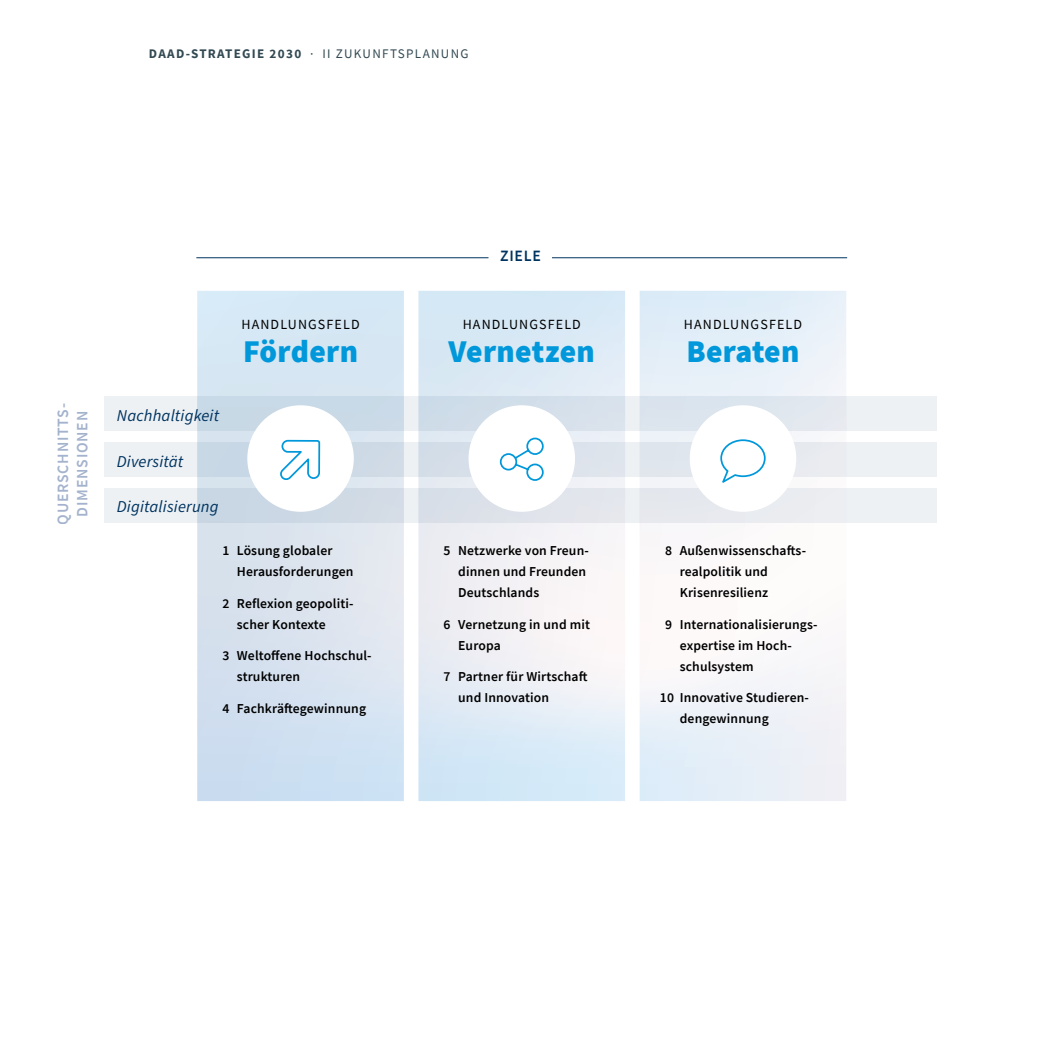
<style>
.page{position:relative;width:1042px;height:1042px;background:#fff}
.page>*{position:absolute;margin:0;border:0;box-sizing:border-box;transform-origin:0 0}
.Titelformate_dynamisch_A4_S_H2_Titelsubh{font:900 31.5px "Source Sans Pro";letter-spacing:.01em;color:#0098da}
.Titelformate_dynamisch_A4_S_H2_Titelsubh-2{font:italic 16.62px "Source Sans Pro";letter-spacing:.01em;color:#003460}
.t1{font:600 15.75px/19.2px "Source Sans Pro";letter-spacing:.05em;color:#a4b3cd;text-align:center}
.Titelformate_dynamisch_A4_S_H2_Titelsubh-3{font:600 15.75px "Source Sans Pro";letter-spacing:.05em;color:#003460}
.Titelformate_dynamisch_A4_S_H2_Titelsubh-4{font:14px "Source Sans Pro";letter-spacing:.08em;color:#000}
.t2{font:600 13.65px/21px "Source Sans Pro";letter-spacing:.01em;color:#000}
.t3{font:700 13.12px "Source Sans Pro";letter-spacing:.1em;color:#334a53}
.s1{font-weight:400}
</style>
<div class="page">
<svg style="left:197px;top:291px;width:649px;height:510px"></svg>
<svg style="left:104px;top:396px;width:832px;height:35px;background:#dbe4ed"></svg>
<svg style="left:104px;top:442px;width:832px;height:35px;background:#e1e7ee"></svg>
<svg style="left:104px;top:488px;width:832px;height:35px;background:#e1e6ec"></svg>
<div style="left:247px;top:405px;width:107px;height:107px;background:#fff;border-radius:50%"></div>
<svg style="left:280px;top:439px;width:41px;height:41px"></svg>
<div style="left:468px;top:405px;width:107px;height:107px;background:#fff;border-radius:50%"></div>
<svg style="left:499px;top:437px;width:45px;height:44px"></svg>
<div style="left:690px;top:405px;width:106px;height:107px;background:#fff;border-radius:50%"></div>
<svg style="left:720px;top:439px;width:46px;height:44px"></svg>
<hr style="left:196px;top:257px;width:292px;height:1px;background:#003460">
<hr style="left:552px;top:257px;width:295px;height:1px;background:#003460">
<p class="t3" style="left:149px;top:44px;width:321px">DAAD-STRATEGIE 2030 . <span class="s1">II ZUKUNFTSP LANUNG</span></p>
<p class="t1" style="left:53px;top:524px;width:123px;rotate:-90deg">QUERSCHNITTS-<br>DIMENSIONEN</p>
<p class="Titelformate_dynamisch_A4_S_H2_Titelsubh-2" style="left:117px;top:404px;width:104px">Nachhaltigkeit</p>
<p class="Titelformate_dynamisch_A4_S_H2_Titelsubh-2" style="left:117px;top:450px;width:68px">Diversität</p>
<p class="Titelformate_dynamisch_A4_S_H2_Titelsubh-2" style="left:117px;top:496px;width:103px">Digitalisierung</p>
<p class="Titelformate_dynamisch_A4_S_H2_Titelsubh-4" style="left:241px;top:315px;width:120px">HANDLUNGSFELD</p>
<p class="Titelformate_dynamisch_A4_S_H2_Titelsubh" style="left:243px;top:329px;width:116px">Fördern</p>
<p class="t2" style="left:237px;top:540px;width:118px;text-indent:-15px">1 Lösung globaler<br>Herausforderungen</p>
<p class="t2" style="left:237px;top:592px;width:118px;text-indent:-15px">2 Reflexion geopoliti&shy;scher Kontexte</p>
<p class="t2" style="left:237px;top:645px;width:136px;text-indent:-15px">3 Weltoffene Hochschul&shy;strukturen</p>
<p class="t2" style="left:222px;top:697px;width:145px">4 Fachkräftegewinnung</p>
<p class="Titelformate_dynamisch_A4_S_H2_Titelsubh-3" style="left:500px;top:246px;width:42px">ZIELE</p>
<p class="Titelformate_dynamisch_A4_S_H2_Titelsubh-4" style="left:463px;top:315px;width:120px">HANDLUNGSFELD</p>
<p class="Titelformate_dynamisch_A4_S_H2_Titelsubh" style="left:448px;top:329px;width:148px">Vernetzen</p>
<p class="Titelformate_dynamisch_A4_S_H2_Titelsubh-4" style="left:684px;top:315px;width:120px">HANDLUNGSFELD</p>
<p class="Titelformate_dynamisch_A4_S_H2_Titelsubh" style="left:686px;top:329px;width:115px">Beraten</p>
<p class="t2" style="left:458px;top:540px;width:132px;text-indent:-15px">5 Netzwerke von Freun&shy;dinnen und Freunden<br>Deutschlands</p>
<p class="t2" style="left:458px;top:613px;width:133px;text-indent:-15px">6 Vernetzung in und mit<br>Europa</p>
<p class="t2" style="left:458px;top:666px;width:131px;text-indent:-15px">7 Partner für Wirtschaft und Innovation</p>
<p class="t2" style="left:680px;top:540px;width:128px;text-indent:-15px">8 Außenwissenschafts&shy;realpolitik und<br>Krisenresilienz</p>
<p class="t2" style="left:680px;top:613px;width:139px;text-indent:-15px">9 Internationalisierungs&shy;expertise im Hoch&shy;schulsystem</p>
<p class="t2" style="left:680px;top:687px;width:131px;text-indent:-20px">10 Innovative Studieren&shy;dengewinnung</p>
</div>
